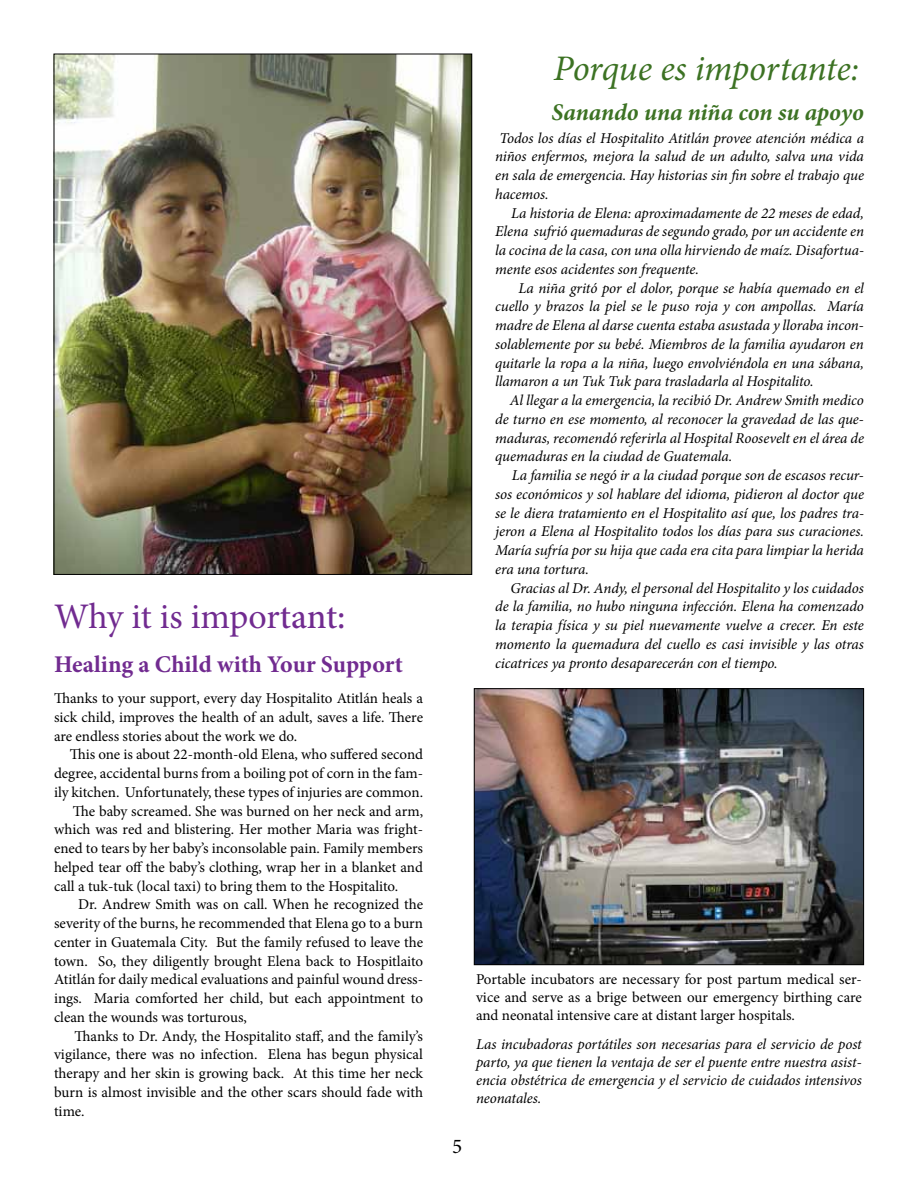
<style>
.page{position:relative;width:918px;height:1188px;background:#fff}
.page>*{position:absolute;margin:0;border:0;box-sizing:border-box;transform-origin:0 0}
.t1{font:italic 36px "Minion Pro";letter-spacing:-.01em;color:#3c7223}
.t2{font:36px "Minion Pro";letter-spacing:-.01em;color:#712b90}
.t3{font:700 24px "Minion Pro";color:#712b90}
.t4{font:italic 700 24px "Minion Pro";letter-spacing:-.005em;color:#3c7223}
.t5{font:21px "Minion Pro";color:#000}
.t6{font:italic 15px/18.8px "Minion Pro";letter-spacing:-.005em;color:#000;text-align:justify}
.t7{font:15px/18.8px "Minion Pro";color:#000;text-align:justify}
.s1{font-weight:500}
</style>
<div class="page">
<img style="left:56px;top:56px;width:414px;height:517px">
<img style="left:476px;top:690px;width:386px;height:273px">
<div style="left:474px;top:688px;width:390px;height:277px;border:1px solid #000"></div>
<h1 class="t2" style="left:54px;top:593px;width:293px">Why it is impor<span class="s1">tant:</span></h1>
<h2 class="t3" style="left:54px;top:647px;width:350px">Healing a Child with Your Support</h2>
<p class="t7" style="left:54px;top:689px;width:371px">Thanks to your support, every day Hospitalito Atitlán heals a sick child, improves the health of an adult, saves a life. There are endless stories about the work we do.</p>
<p class="t7" style="left:70px;top:745px;width:355px">This one is about 22-month-old Elena, who suffered second</p>
<p class="t7" style="left:54px;top:764px;width:371px">degree, accidental burns from a boiling pot of corn in the fam-</p>
<p class="t7" style="left:54px;top:783px;width:371px">ily kitchen. Unfortunately, these types of injuries are common.</p>
<p class="t7" style="left:73px;top:801px;width:352px">The baby screamed. She was burned on her neck and arm,</p>
<p class="t7" style="left:54px;top:820px;width:371px">which was red and blistering. Her mother Maria was fright-</p>
<p class="t7" style="left:54px;top:839px;width:371px">ened to tears by her baby’s inconsolable pain. Family members</p>
<p class="t7" style="left:54px;top:858px;width:371px">helped tear off the baby’s clothing, wrap her in a blanket and</p>
<p class="t7" style="left:54px;top:876px;width:346px">call a tuk-tuk (local taxi) to bring them to the Hospitalito.</p>
<p class="t7" style="left:78px;top:895px;width:346px">Dr. Andrew Smith was on call. When he recognized the</p>
<p class="t7" style="left:54px;top:914px;width:371px">severity of the burns, he recommended that Elena go to a burn</p>
<p class="t7" style="left:54px;top:933px;width:371px">center in Guatemala City. But the family refused to leave the</p>
<p class="t7" style="left:54px;top:951px;width:371px">town. So, they diligently brought Elena back to Hospitlaito</p>
<p class="t7" style="left:54px;top:970px;width:371px">Atitlán for daily medical evaluations and painful wound dress-</p>
<p class="t7" style="left:54px;top:989px;width:371px">ings. Maria comforted her child, but each appointment to</p>
<p class="t7" style="left:54px;top:1008px;width:194px">clean the wounds was torturous,</p>
<p class="t7" style="left:75px;top:1026px;width:350px">Thanks to Dr. Andy, the Hospitalito staff, and the family’s</p>
<p class="t7" style="left:54px;top:1045px;width:371px">vigilance, there was no infection. Elena has begun physical</p>
<p class="t7" style="left:54px;top:1064px;width:371px">therapy and her skin is growing back. At this time her neck</p>
<p class="t7" style="left:54px;top:1083px;width:371px">burn is almost invisible and the other scars should fade with</p>
<p class="t7" style="left:54px;top:1101px;width:32px">time.</p>
<h1 class="t1" style="left:554px;top:44px;width:307px">Porque es importante:</h1>
<h2 class="t4" style="left:552px;top:95px;width:314px">Sanando una niña con su apoyo</h2>
<p class="t6" style="left:495px;top:129px;width:370px">Todos los días el Hospitalito Atitlán provee atención médica a niños enfermos, mejora la salud de un adulto, salva una vida en sala de emergencia. Hay historias sin fin sobre el trabajo que hacemos.</p>
<p class="t6" style="left:495px;top:204px;width:370px;text-indent:16px">La historia de Elena: aproximadamente de 22 meses de edad, Elena sufrió quemaduras de segundo grado, por un accidente en la cocina de la casa, con una olla hirviendo de maíz. Disafortua&shy;mente esos acidentes son frequente.</p>
<p class="t6" style="left:495px;top:279px;width:370px;text-indent:23px">La niña gritó por el dolor, porque se había quemado en el cuello y brazos la piel se le puso roja y con ampollas. María madre de Elena al darse cuenta estaba asustada y lloraba incon&shy;solablemente por su bebé. Miembros de la familia ayudaron en quitarle la ropa a la niña, luego envolviéndola en una sábana, llamaron a un Tuk Tuk para trasladarla al Hospitalito.</p>
<p class="t6" style="left:495px;top:391px;width:370px;text-indent:15px">Al llegar a la emergencia, la recibió Dr. Andrew Smith medico de turno en ese momento, al reconocer la gravedad de las que&shy;maduras, recomendó referirla al Hospital Roosevelt en el área de quemaduras en la ciudad de Guatemala.</p>
<p class="t6" style="left:495px;top:466px;width:370px;text-indent:17px">La familia se negó ir a la ciudad porque son de escasos recur&shy;sos económicos y sol hablare del idioma, pidieron al doctor que se le diera tratamiento en el Hospitalito así que, los padres tra&shy;jeron a Elena al Hospitalito todos los días para sus curaciones.<br>María sufría por su hija que cada era cita para limpiar la herida era una tortura.</p>
<p class="t6" style="left:495px;top:579px;width:370px;text-indent:15px">Gracias al Dr. Andy, el personal del Hospitalito y los cuidados de la familia, no hubo ninguna infección. Elena ha comenzado la terapia física y su piel nuevamente vuelve a crecer. En este momento la quemadura del cuello es casi invisible y las otras cicatrices ya pronto desaparecerán con el tiempo.</p>
<p class="t7" style="left:476px;top:970px;width:387px;line-height:18px">Portable incubators are necessary for post partum medical ser&shy;vice and serve as a brige between our emergency birthing care and neonatal intensive care at distant larger hospitals.</p>
<p class="t6" style="left:476px;top:1035px;width:387px;line-height:18px">Las incubadoras portátiles son necesarias para el servicio de post parto, ya que tienen la ventaja de ser el puente entre nuestra asist&shy;encia obstétrica de emergencia y el servicio de cuidados intensivos neonatales.</p>
<h3 class="t5" style="left:452px;top:1132px;width:12px">5</h3>
</div>
